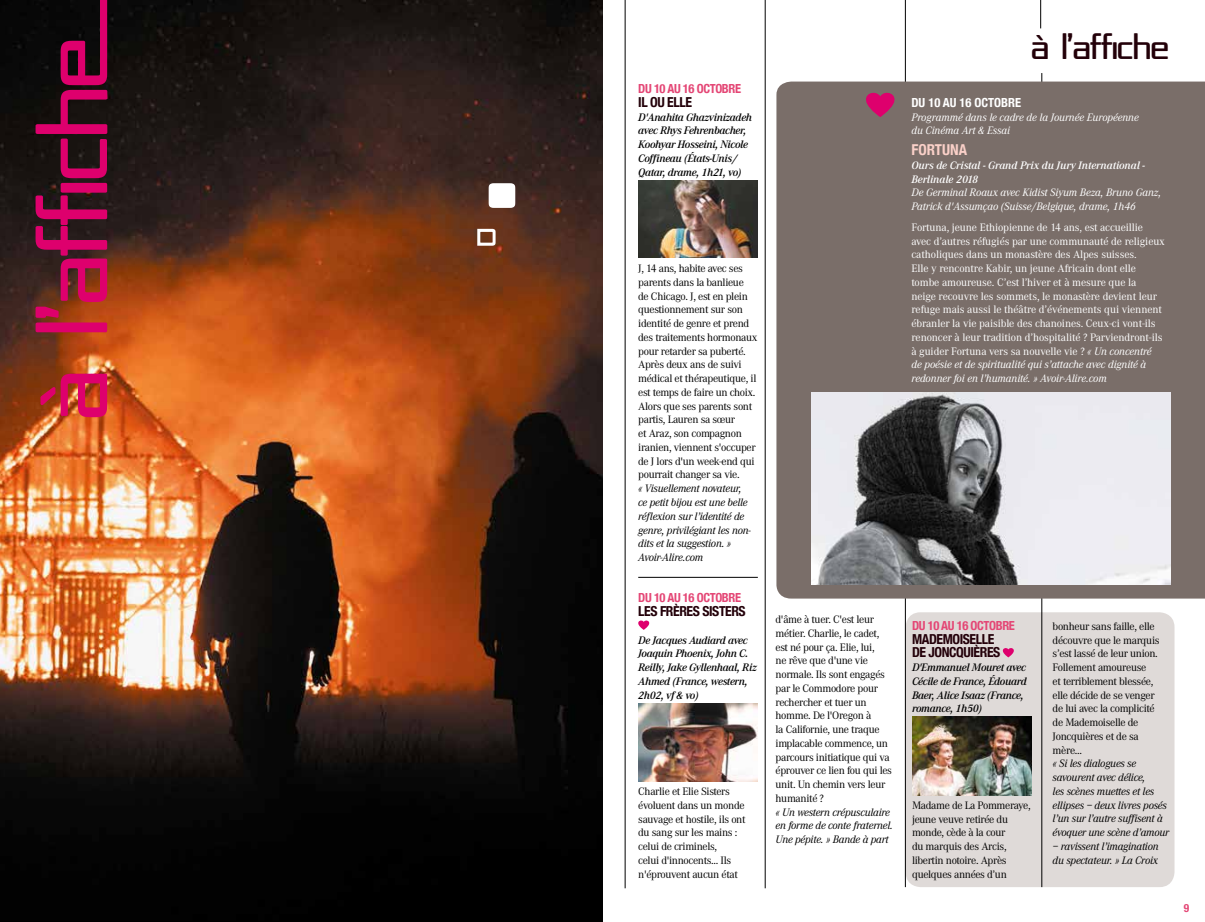
<style>
.page{position:relative;width:1205px;height:922px;background:#fff}
.page>*{position:absolute;margin:0;border:0;box-sizing:border-box;transform-origin:0 0}
.t1{font:30px "Republika IV Cnd";letter-spacing:-.03em;color:#230009;scale:1.25 1}
.t2{font:700 condensed 15px "Helvetica Neue";color:#fad0c8}
.t3{font:700 condensed 13.75px/13.8px "Helvetica Neue";letter-spacing:-.03em;color:#230009}
.t4{font:700 condensed 12.5px "Helvetica Neue";letter-spacing:-.03em;color:#e44675}
.t5{font:700 condensed 12.5px "Helvetica Neue";color:#fff}
.t6{font:11.25px/13.8px "Corporate A";letter-spacing:-.03em;color:#000}
.t7{font:11.25px/13.8px "Corporate A";letter-spacing:-.01em;color:#fff}
.t8{font:italic 11.25px/13.8px "Corporate A";letter-spacing:-.02em;color:#000}
.t9{font:italic 600 11.25px/13.8px "Corporate A";letter-spacing:-.03em;color:#000}
.t10{font:italic 11.25px/13.8px "Corporate A";letter-spacing:-.01em;color:#fff}
.t11{font:italic 600 11.25px/13.8px "Corporate A";letter-spacing:-.01em;color:#fff}
.t12{font:700 condensed 11.25px "Helvetica Neue";color:#e44675}
.s1{font-style:italic}
</style>
<div class="page">
<hr style="left:1041px;top:73px;width:1px;height:813px;background:#000">
<hr style="left:905px;top:0;width:1px;height:886px;background:#000">
<div style="left:776px;top:81px;width:429px;height:517px;background:#7a6e69"></div>
<div style="left:905px;top:612px;width:269px;height:274px;background:#dfdad8;border-radius:15px"></div>
<hr style="left:638px;top:577px;width:120px;height:1px;background:#000">
<img style="left:638px;top:180px;width:120px;height:77px">
<svg style="left:638px;top:620px;width:12px;height:9px"></svg>
<img style="left:638px;top:703px;width:120px;height:78px">
<hr style="left:765px;top:0;width:1px;height:888px;background:#000">
<hr style="left:625px;top:0;width:1px;height:888px;background:#000">
<img style="left:0;top:0;width:602px;height:921px">
<svg style="left:36px;top:0;width:71px;height:417px;background:#761930"></svg>
<svg style="left:489px;top:183px;width:26px;height:25px"></svg>
<svg style="left:477px;top:229px;width:18px;height:17px"></svg>
<img style="left:811px;top:393px;width:359px;height:191px">
<svg style="left:1040px;top:0;width:1px;height:28px"></svg>
<svg style="left:862px;top:89px;width:36px;height:28px"></svg>
<svg style="left:1002px;top:648px;width:12px;height:9px"></svg>
<img style="left:912px;top:716px;width:119px;height:78px">
<p class="t4" style="left:638px;top:78px;width:104px">DU 10 AU 16 OCTOBRE</p>
<p class="t3" style="left:638px;top:94px;width:55px">IL OU ELLE</p>
<p class="t9" style="left:638px;top:110px;width:115px">D'Anahita Ghazvinizadeh avec Rhys Fehrenbacher,<br>Koohyar Hosseini, Nicole<br>Coffineau (États-Unis/<br>Qatar, drame, 1h21, vo)</p>
<p class="t6" style="left:638px;top:262px;width:121px">J, 14 ans, habite avec ses parents dans la banlieue<br>de Chicago. J, est en plein questionnement sur son identité de genre et prend des traitements hormonaux pour retarder sa puberté.<br>Après deux ans de suivi médical et thérapeutique, il est temps de faire un choix.<br>Alors que ses parents sont partis, Lauren sa sœur<br>et Araz, son compagnon iranien, viennent s'occuper de J lors d'un week-end qui pourrait changer sa vie.</p>
<p class="t8" style="left:638px;top:481px;width:114px">« Visuellement novateur, ce petit bijou est une belle réflexion sur l’identité de genre, privilégiant les non&shy;dits et la suggestion. »<br>Avoir-Alire.com</p>
<p class="t4" style="left:638px;top:587px;width:104px">DU 10 AU 16 OCTOBRE</p>
<p class="t3" style="left:638px;top:603px;width:109px">LES FRÈRES SISTERS</p>
<p class="t9" style="left:638px;top:633px;width:120px">De Jacques Audiard avec<br>Joaquin Phoenix, John C.<br>Reilly, Jake Gyllenhaal, Riz<br>Ahmed (France, western,<br>2h02, vf &amp; vo)</p>
<p class="t6" style="left:638px;top:784px;width:109px">Charlie et Elie Sisters évoluent dans un monde sauvage et hostile, ils ont du sang sur les mains : celui de criminels,<br>celui d'innocents... Ils n'éprouvent aucun état</p>
<p class="t6" style="left:775px;top:612px;width:118px">d'âme à tuer. C'est leur métier. Charlie, le cadet, est né pour ça. Elie, lui,<br>ne rêve que d'une vie normale. Ils sont engagés par le Commodore pour rechercher et tuer un homme. De l'Oregon à<br>la Californie, une traque implacable commence, un parcours initiatique qui va éprouver ce lien fou qui les unit. Un chemin vers leur humanité ?</p>
<p class="t8" style="left:775px;top:804px;width:119px">« Un western crépusculaire en forme de conte fraternel.<br>Une pépite. » Bande à part</p>
<h1 class="t1" style="left:1031px;top:32px;width:112px">À L’AFFICHE</h1>
<p class="t5" style="left:911px;top:92px;width:111px">DU 10 AU 16 OCTOBRE</p>
<p class="t10" style="left:911px;top:110px;width:229px">Programmé dans le cadre de la Journée Européenne du Cinéma Art &amp; Essai</p>
<h2 class="t2" style="left:911px;top:137px;width:57px">FORTUNA</h2>
<p class="t11" style="left:911px;top:158px;width:235px">Ours de Cristal - Grand Prix du Jury International -<br>Berlinale 2018</p>
<p class="t10" style="left:911px;top:186px;width:251px">De Germinal Roaux avec Kidist Siyum Beza, Bruno Ganz,<br>Patrick d'Assumçao (Suisse/Belgique, drame, 1h46</p>
<p class="t7" style="left:911px;top:220px;width:255px">Fortuna, jeune Ethiopienne de 14 ans, est accueillie avec d’autres réfugiés par une communauté de religieux catholiques dans un monastère des Alpes suisses.<br>Elle y rencontre Kabir, un jeune Africain dont elle tombe amoureuse. C’est l’hiver et à mesure que la<br>neige recouvre les sommets, le monastère devient leur refuge mais aussi le théâtre d’événements qui viennent ébranler la vie paisible des chanoines. Ceux-ci vont-ils renoncer à leur tradition d’hospitalité ? Parviendront-ils à guider Fortuna vers sa nouvelle vie ? <span class="s1">« Un concentré<br>de poésie et de spiritualité qui s’attache avec dignité à redonner foi en l’humanité. » Avoir-Alire.com</span></p>
<p class="t4" style="left:912px;top:615px;width:104px">DU 10 AU 16 OCTOBRE</p>
<p class="t3" style="left:912px;top:630px;width:90px">MADEMOISELLE<br>DE JONCQUIÈRES</p>
<p class="t9" style="left:912px;top:660px;width:116px">D'Emmanuel Mouret avec<br>Cécile de France, Édouard<br>Baer, Alice Isaaz (France, romance, 1h50)</p>
<p class="t6" style="left:912px;top:798px;width:120px">Madame de La Pommeraye, jeune veuve retirée du monde, cède à la cour<br>du marquis des Arcis, libertin notoire. Après quelques années d’un</p>
<p class="t6" style="left:1052px;top:619px;width:108px">bonheur sans faille, elle découvre que le marquis s’est lassé de leur union.<br>Follement amoureuse<br>et terriblement blessée, elle décide de se venger de lui avec la complicité de Mademoiselle de<br>Joncquières et de sa mère...</p>
<p class="t8" style="left:1052px;top:756px;width:118px">« Si les dialogues se savourent avec délice,<br>les scènes muettes et les ellipses – deux livres posés l’un sur l’autre suffisent à évoquer une scène d’amour</p>
<p class="t8" style="left:1052px;top:839px;width:108px">– ravissent l’imagination du spectateur. » La Croix</p>
<p class="t12" style="left:1184px;top:901px;width:7px">9</p>
</div>
